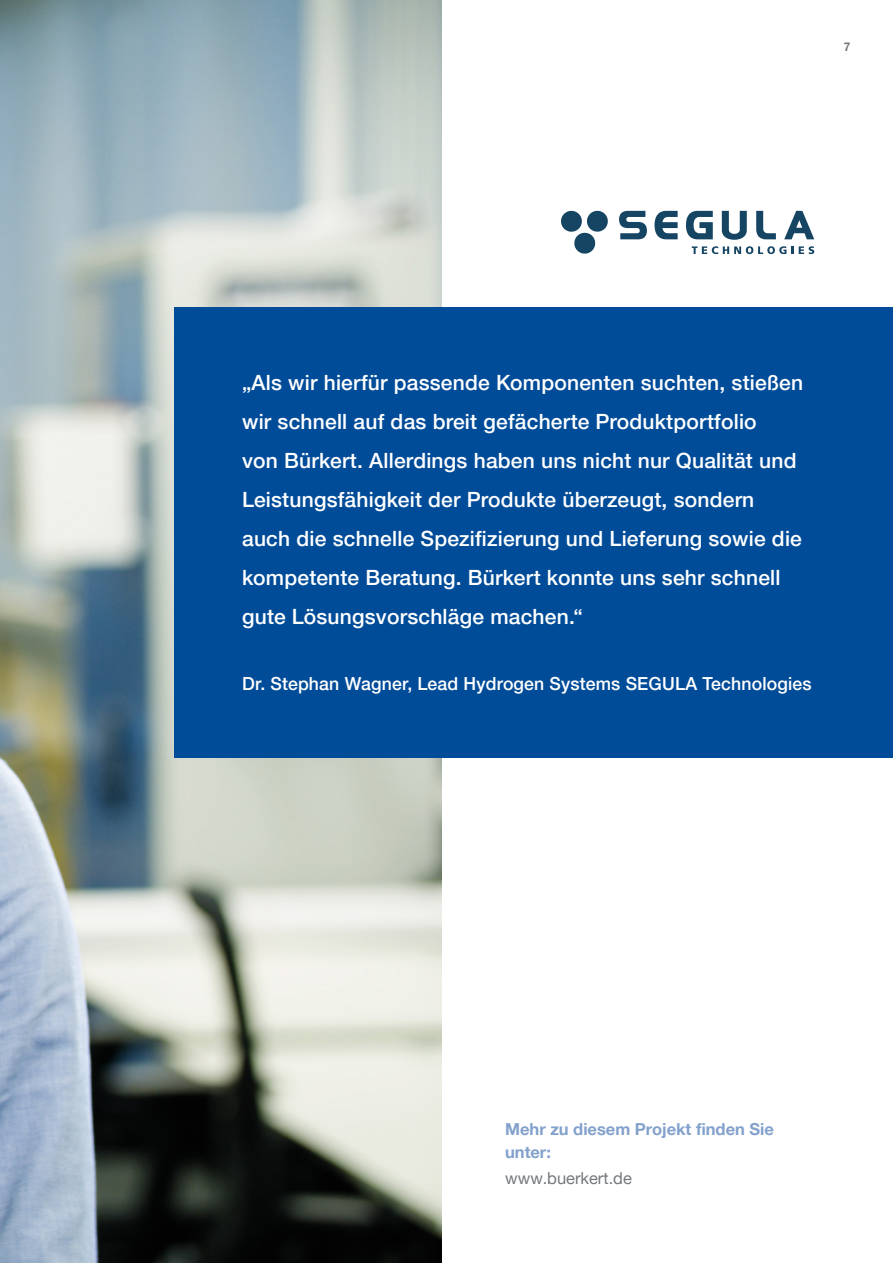
<style>
.page{position:relative;width:893px;height:1263px;background:#fff}
.page>*{position:absolute;margin:0;border:0;box-sizing:border-box;transform-origin:0 0}
.Zitat_Referenzen{font:500 21px/39px "Helvetica Neue LTW1 G";letter-spacing:.01em;color:#fff}
.Zitat_Name{font:500 18px "Helvetica Neue LTW1 G";letter-spacing:.01em;color:#fff}
.Mehr_Infos{font:700 16.5px/22.5px "Helvetica Neue LTW1 G";color:#82a1cc}
.Infolink{font:16.5px "Helvetica Neue LTW1 G";color:#73797d}
.t1{font:700 12px "Helvetica Neue LTW1 G";color:#73797d}
</style>
<div class="page">
<img style="left:0;top:0;width:441px;height:1263px">
<div style="left:174px;top:307px;width:719px;height:451px;background:#004c99"></div>
<svg style="left:561px;top:211px;width:47px;height:43px"></svg>
<svg style="left:619px;top:211px;width:28px;height:28px"></svg>
<svg style="left:654px;top:211px;width:24px;height:28px"></svg>
<svg style="left:686px;top:211px;width:27px;height:28px"></svg>
<svg style="left:722px;top:211px;width:25px;height:29px"></svg>
<svg style="left:756px;top:211px;width:20px;height:28px"></svg>
<svg style="left:784px;top:211px;width:30px;height:28px"></svg>
<svg style="left:692px;top:246px;width:94px;height:8px"></svg>
<svg style="left:792px;top:246px;width:22px;height:8px"></svg>
<p class="t1" style="left:844px;top:39px;width:8px">7</p>
<p class="Zitat_Referenzen" style="left:242px;top:363px;width:563px">„Als wir hierfür passende Komponenten suchten, stießen wir schnell auf das breit gefächerte Produktportfolio<br>von Bürkert. Allerdings haben uns nicht nur Qualität und Leistungsfähigkeit der Produkte überzeugt, sondern auch die schnelle Spezifizierung und Lieferung sowie die kompetente Beratung. Bürkert konnte uns sehr schnell gute Lösungsvorschläge machen.“</p>
<p class="Zitat_Name" style="left:242px;top:673px;width:571px">Dr. Stephan Wagner, Lead Hydrogen Systems SEGULA Technologies</p>
<p class="Mehr_Infos" style="left:505px;top:1118px;width:270px">Mehr zu diesem Projekt finden Sie unter:</p>
<p class="Infolink" style="left:505px;top:1168px;width:128px">www.buerkert.de</p>
</div>
